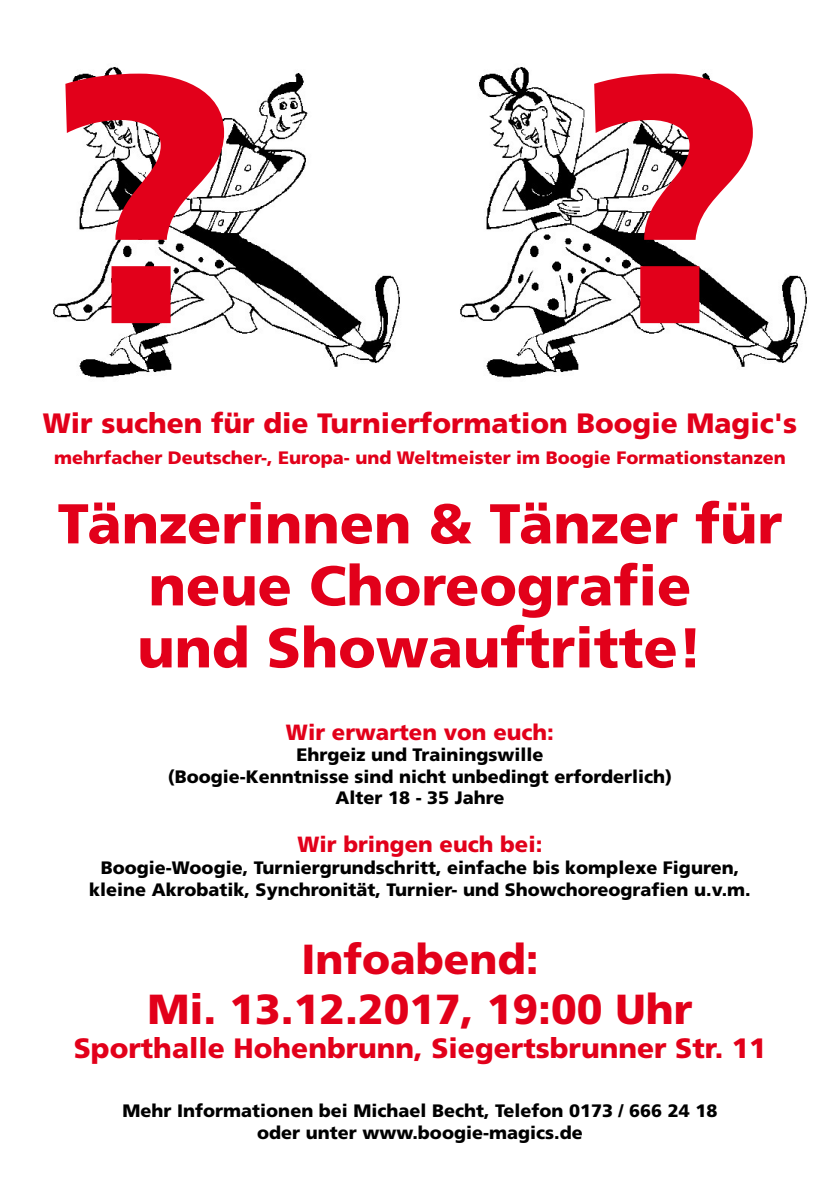
<style>
.page{position:relative;width:840px;height:1191px;background:#fff}
.page>*{position:absolute;margin:0;border:0;box-sizing:border-box;transform-origin:0 0}
.t1{font:900 351.4px "Frutiger LT Std";color:#e2001a}
.t2{font:900 56px/62px "Frutiger LT Std";color:#e2001a;text-align:center}
.t3{font:900 42px/50.4px "Frutiger LT Std";color:#e2001a;text-align:center}
.t4{font:900 28px "Frutiger LT Std";color:#e2001a}
.t5{font:900 22px "Frutiger LT Std";color:#e2001a}
.t6{font:900 18px/21.6px "Frutiger LT Std";color:#000;text-align:center}
.t7{font:900 18px "Frutiger LT Std";color:#e2001a}
</style>
<div class="page">
<img style="left:53px;top:67px;width:347px;height:311px">
<img style="left:460px;top:67px;width:347px;height:311px">
<div style="left:342px;top:43px;width:69px;height:79px;background:#fff"></div>
<div style="left:757px;top:48px;width:69px;height:80px;background:#fff"></div>
<h1 class="t1" style="left:43px;top:-12px;width:725px">? ?</h1>
<h3 class="t4" style="left:43px;top:406px;width:755px">Wir suchen für die Turnierformation Boogie Magic's</h3>
<p class="t7" style="left:54px;top:447px;width:732px">mehrfacher Deutscher-, Europa- und Weltmeister im Boogie Formationstanzen</p>
<h2 class="t2" style="left:58px;top:492px;width:725px">Tänzerinnen &amp; Tänzer für neue Choreografie<br>und Showauftritte!</h2>
<p class="t5" style="left:286px;top:718px;width:269px">Wir erwarten von euch:</p>
<p class="t6" style="left:168px;top:744px;width:505px">Ehrgeiz und Trainingswille<br>(Boogie-Kenntnisse sind nicht unbedingt erforderlich)<br>Alter 18 - 35 Jahre</p>
<p class="t5" style="left:297px;top:831px;width:246px">Wir bringen euch bei:</p>
<p class="t6" style="left:89px;top:857px;width:662px">Boogie-Woogie, Turniergrundschritt, einfache bis komplexe Figuren, kleine Akrobatik, Synchronität, Turnier- und Showchoreografien u.v.m.</p>
<h3 class="t3" style="left:147px;top:934px;width:546px">Infoabend:<br>Mi. 13.12.2017, 19:00 Uhr</h3>
<h3 class="t4" style="left:74px;top:1031px;width:693px">Sporthalle Hohenbrunn, Siegertsbrunner Str. 11</h3>
<p class="t6" style="left:122px;top:1099px;width:596px">Mehr Informationen bei Michael Becht, Telefon 0173 / 666 24 18 oder unter www.boogie-magics.de</p>
</div>
